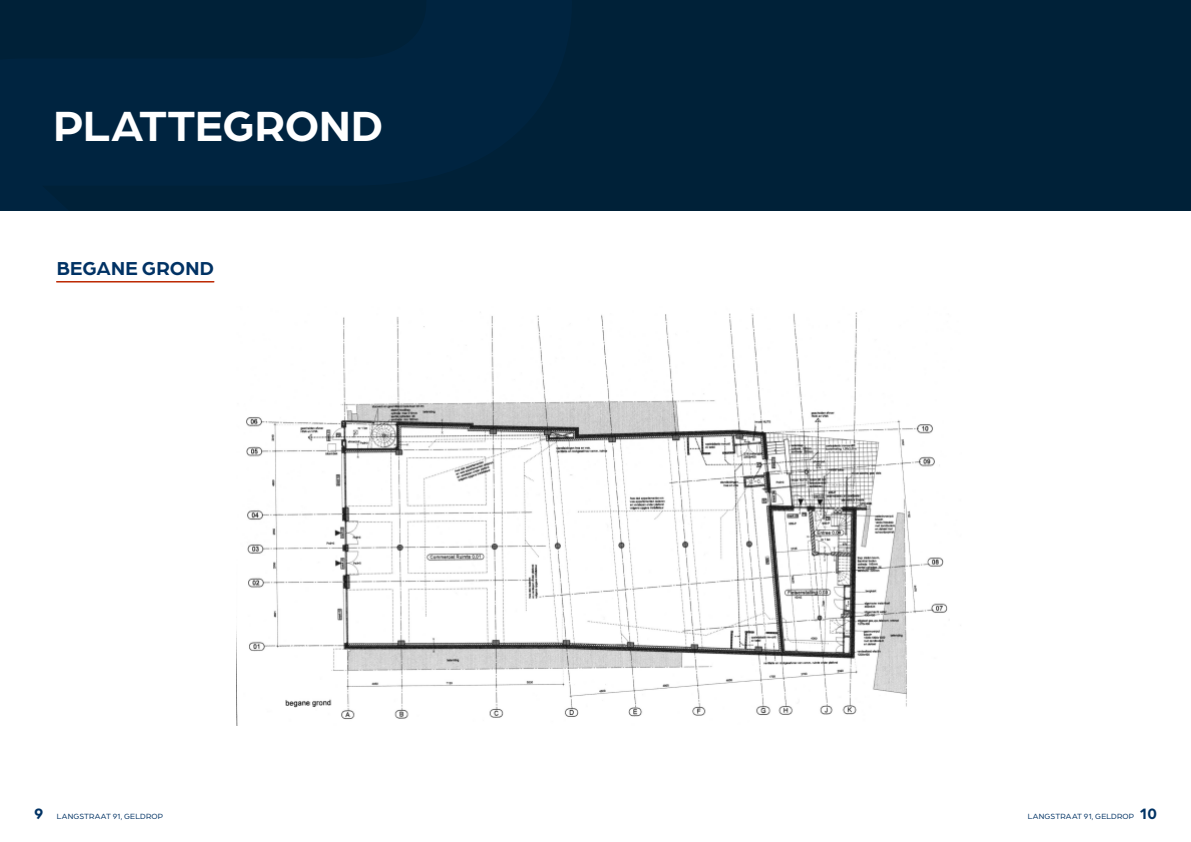
<style>
.page{position:relative;width:1191px;height:842px;background:#fff}
.page>*{position:absolute;margin:0;border:0;box-sizing:border-box;transform-origin:0 0}
.Koppen_groot_wit{font:700 45px "Arboria";color:#fff}
.t1{font:700 20px "Arboria";letter-spacing:.005em;color:#003264}
.t2{font:8px "Arboria";letter-spacing:.02em;color:#003264}
.s1{font-weight:700;font-size:16px}
</style>
<div class="page">
<div style="left:0;top:0;width:595px;height:210px;background:#002440"></div>
<div style="left:595px;top:0;width:596px;height:210px;background:#002138"></div>
<hr style="left:57px;top:281px;width:157px;height:1px;background:#bc2701">
<img style="left:237px;top:312px;width:711px;height:414px">
<p class="Koppen_groot_wit" style="left:53px;top:95px;width:331px">PLATTEGROND</p>
<p class="t1" style="left:57px;top:254px;width:159px">BEGANE GROND</p>
<p class="t2" style="left:34px;top:811px;width:131px"><span class="s1">9</span> LANGSTRAAT 91, GELDROP</p>
<p class="t2" style="left:1027px;top:811px;width:131px">LANGSTRAAT 91, GELDROP <span class="s1">10</span></p>
</div>
